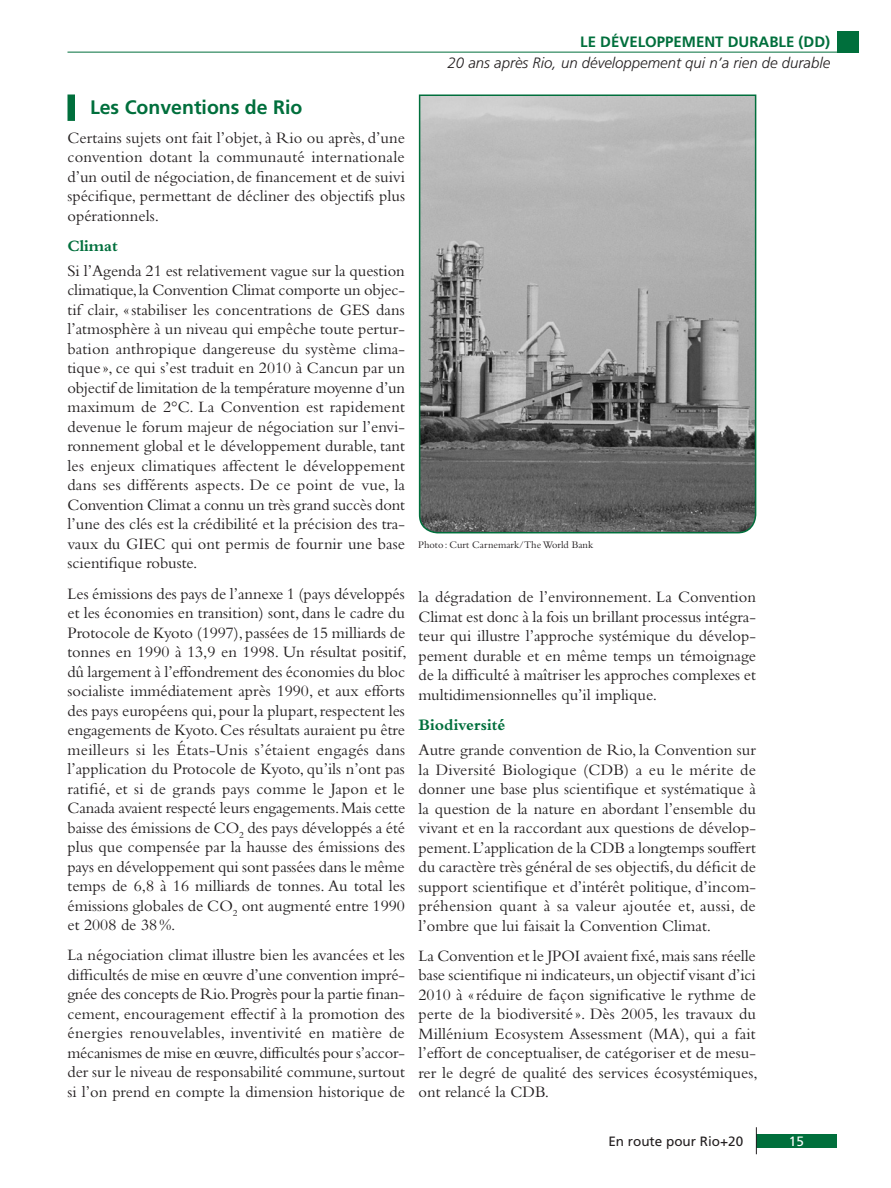
<style>
.page{position:relative;width:891px;height:1188px;background:#fff}
.page>*{position:absolute;margin:0;border:0;box-sizing:border-box;transform-origin:0 0}
._03_Niv1{font:700 19.5px "Frutiger";color:#006f3c}
._02_Courant{font:16.5px/19.5px "Bembo";color:#231f20;text-align:justify}
._03_Niv2{font:700 16.5px "Bembo";color:#006f3c}
.t1{font:italic 300 15px "Frutiger";color:#231f20}
.t2{font:700 15px "Frutiger";color:#006f3c}
.t3{font:13.5px "Frutiger";color:#231f20}
.t4{font:13.5px "Frutiger";color:#fff}
._06_Copyright-photo{font:10.5px "Bembo";color:#231f20}
</style>
<div class="page">
<div style="left:756px;top:1134px;width:81px;height:14px;background:#006f3c"></div>
<svg style="left:756px;top:1127px;width:1px;height:27px"></svg>
<div style="left:837px;top:31px;width:22px;height:21px;background:#006f3c"></div>
<hr style="left:68px;top:52px;width:769px;height:1px;background:#006f3c">
<div style="left:68px;top:94px;width:7px;height:27px;background:#006f3c"></div>
<svg style="left:418px;top:94px;width:339px;height:440px;background:#949595"></svg>
<p class="_03_Niv1" style="left:90px;top:96px;width:214px">Les Conventions de Rio</p>
<p class="_02_Courant" style="left:68px;top:127px;width:339px">Certains sujets ont fait l’objet, à Rio ou après, d’une convention dotant la communauté internationale d’un outil de négociation, de financement et de suivi spécifique, permettant de décliner des objectifs plus opérationnels.</p>
<p class="_03_Niv2" style="left:68px;top:237px;width:52px">Climat</p>
<p class="_02_Courant" style="left:68px;top:261px;width:339px">Si l’Agenda 21 est relativement vague sur la question climatique, la Convention Climat comporte un objec&shy;tif clair, «stabiliser les concentrations de GES dans l’atmosphère à un niveau qui empêche toute pertur&shy;bation anthropique dangereuse du système clima&shy;tique », ce qui s’est traduit en 2010 à Cancun par un objectif de limitation de la température moyenne d’un maximum de 2°C. La Convention est rapidement devenue le forum majeur de négociation sur l’envi&shy;ronnement global et le développement durable, tant les enjeux climatiques affectent le développement dans ses différents aspects. De ce point de vue, la Convention Climat a connu un très grand succès dont l’une des clés est la crédibilité et la précision des tra&shy;vaux du GIEC qui ont permis de fournir une base scientifique robuste.</p>
<p class="_02_Courant" style="left:68px;top:583px;width:341px">Les émissions des pays de l’annexe 1 (pays développés et les économies en transition) sont, dans le cadre du Protocole de Kyoto (1997), passées de 15 milliards de tonnes en 1990 à 13,9 en 1998. Un résultat positif, dû largement à l’effondrement des économies du bloc socialiste immédiatement après 1990, et aux efforts des pays européens qui, pour la plupart, respectent les engagements de Kyoto. Ces résultats auraient pu être meilleurs si les États-Unis s’étaient engagés dans l’application du Protocole de Kyoto, qu’ils n’ont pas ratifié, et si de grands pays comme le Japon et le Canada avaient respecté leurs engagements. Mais cette baisse des émissions de CO<sub>2</sub> des pays développés a été plus que compensée par la hausse des émissions des pays en développement qui sont passées dans le même temps de 6,8 à 16 milliards de tonnes. Au total les émissions globales de CO<sub>2</sub> ont augmenté entre 1990 et 2008 de 38%.</p>
<p class="_02_Courant" style="left:68px;top:945px;width:339px">La négociation climat illustre bien les avancées et les difficultés de mise en œuvre d’une convention impré&shy;gnée des concepts de Rio. Progrès pour la partie finan&shy;cement, encouragement effectif à la promotion des énergies renouvelables, inventivité en matière de mécanismes de mise en œuvre, difficultés pour s’accor&shy;der sur le niveau de responsabilité commune, surtout si l’on prend en compte la dimension historique de</p>
<p class="t2" style="left:580px;top:33px;width:252px">Le Développem ent Durable (DD)</p>
<p class="t1" style="left:448px;top:54px;width:384px">20 ans après Rio, un développement qui n’a rien de durable</p>
<p class="_06_Copyright-photo" style="left:418px;top:538px;width:177px">Photo: Curt Carnemark/The World Bank</p>
<p class="_02_Courant" style="left:418px;top:587px;width:339px">la dégradation de l’environnement. La Convention Climat est donc à la fois un brillant processus intégra&shy;teur qui illustre l’approche systémique du dévelop&shy;pement durable et en même temps un témoignage de la difficulté à maîtriser les approches complexes et multidimensionnelles qu’il implique.</p>
<p class="_03_Niv2" style="left:418px;top:716px;width:89px">Biodiversité</p>
<p class="_02_Courant" style="left:418px;top:740px;width:339px">Autre grande convention de Rio, la Convention sur la Diversité Biologique (CDB) a eu le mérite de donner une base plus scientifique et systématique à la question de la nature en abordant l’ensemble du vivant et en la raccordant aux questions de dévelop&shy;pement. L’application de la CDB a longtemps souffert du caractère très général de ses objectifs, du déficit de support scientifique et d’intérêt politique, d’incom&shy;préhension quant à sa valeur ajoutée et, aussi, de l’ombre que lui faisait la Convention Climat.</p>
<p class="_02_Courant" style="left:418px;top:946px;width:341px">La Convention et le JPOI avaient fixé, mais sans réelle base scientifique ni indicateurs, un objectif visant d’ici 2010 à «réduire de façon significative le rythme de perte de la biodiversité ». Dès 2005, les travaux du Millénium Ecosystem Assessment (MA), qui a fait l’effort de conceptualiser, de catégoriser et de mesu&shy;rer le degré de qualité des services écosystémiques, ont relancé la CDB.</p>
<p class="t3" style="left:608px;top:1133px;width:136px">En route pour Rio+20</p>
<p class="t4" style="left:789px;top:1133px;width:17px">15</p>
</div>
